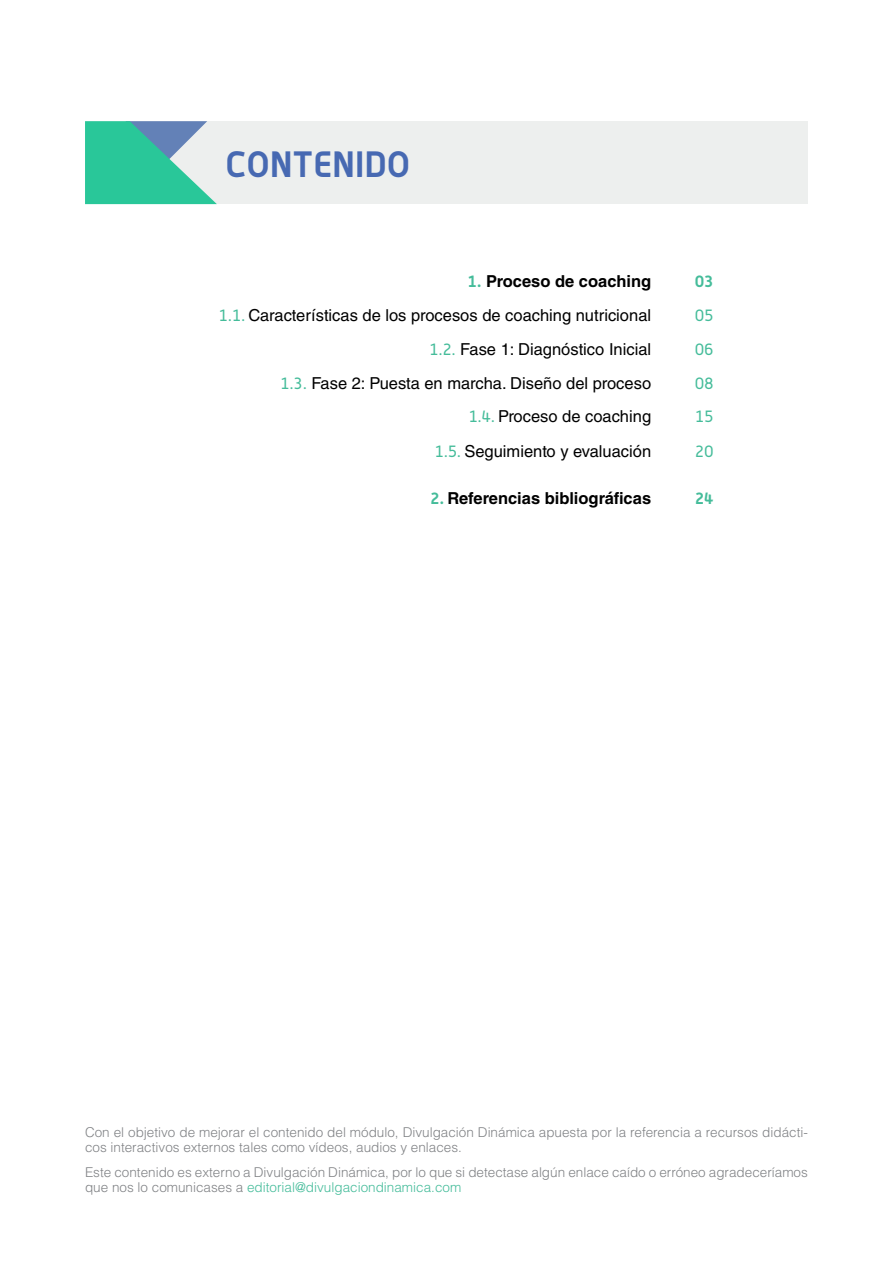
<style>
.page{position:relative;width:893px;height:1263px;background:#fff}
.page>*{position:absolute;margin:0;border:0;box-sizing:border-box;transform-origin:0 0}
.t1{font:700 36px "Alwyn OT";color:#4769b2}
.t2{font:16.5px/33.9px "Helvetica LT Std";color:#000;text-align:right}
.t3{font:700 16.5px "Helvetica LT Std";color:#000}
.t4{font:16.5px/33.9px "Alwyn OT";color:#45bc9a;text-align:justify}
.t5{font:700 16.5px "Alwyn OT";color:#45bc9a}
.t6{font:300 13.5px/15.8px "Helvetica LT Std";color:#808285}
.s1{font-family:"Alwyn OT";font-weight:700;color:#45bc9a}
.s2{font-weight:700}
.s3{font-family:"Alwyn OT";color:#45bc9a}
.s4{color:#45bc9a}
</style>
<div class="page">
<div style="left:85px;top:121px;width:723px;height:83px;background:#edefee"></div>
<svg style="left:85px;top:121px;width:132px;height:83px"></svg>
<h1 class="t1" style="left:225px;top:141px;width:187px">CONTENIDO</h1>
<p class="t2" style="left:219px;top:264px;width:434px"><span class="s1">1.</span> <span class="s2">Proceso de coaching<br></span><span class="s3">1.1.</span> Características de los procesos de coaching nutricional <span class="s3">1.2.</span> Fase 1: Diagnóstico Inicial<br><span class="s3">1.3.</span> Fase 2: Puesta en marcha. Diseño del proceso<br><span class="s3">1.4.</span> Proceso de coaching<br><span class="s3">1.5.</span> Seguimiento y evaluación</p>
<p class="t3" style="left:430px;top:488px;width:222px"><span class="s3">2.</span> Referencias bibliográficas</p>
<p class="t5" style="left:695px;top:271px;width:21px">03</p>
<p class="t4" style="left:695px;top:298px;width:21px">05<br>06<br>08<br>15<br>20</p>
<p class="t5" style="left:695px;top:488px;width:21px">24</p>
<p class="t6" style="left:85px;top:1124px;width:724px">Con el objetivo de mejorar el contenido del módulo, Divulgación Dinámica apuesta por la referencia a recursos didácti&shy;cos interactivos externos tales como vídeos, audios y enlaces.</p>
<p class="t6" style="left:85px;top:1164px;width:724px">Este contenido es externo a Divulgación Dinámica, por lo que si detectase algún enlace caído o erróneo agradeceríamos que nos lo comunicases a <span class="s4">editorial@divulgaciondinamica.com</span></p>
</div>
